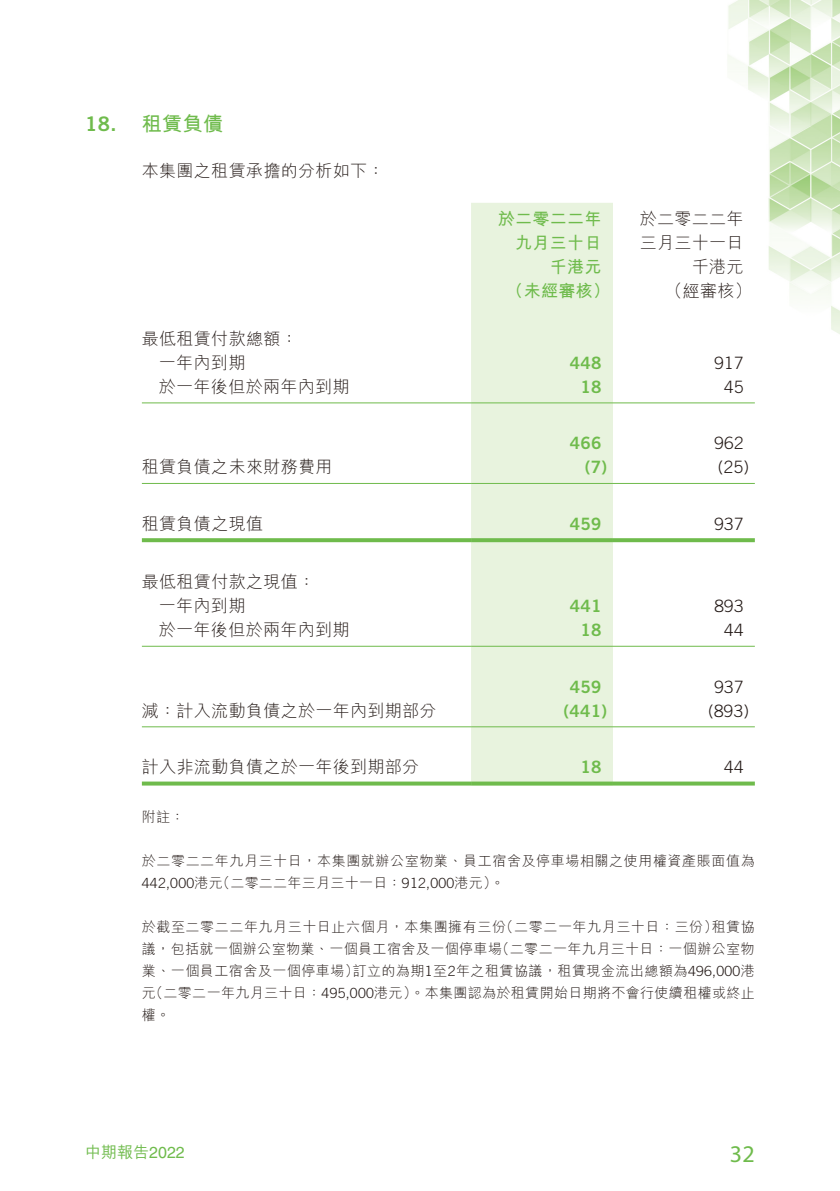
<style>
.page{position:relative;width:840px;height:1191px;background:#fff}
.page>*{position:absolute;margin:0;border:0;box-sizing:border-box;transform-origin:0 0}
.t1{font:24px "Myriad Pro";color:#6fbb4c}
.t2{font:700 20px "M Hei HK";color:#6fbb4c}
.t3{font:20px "Trade Gothic LT Std Bd 2";color:#6fbb4c}
.t4{font:300 17px/24px "M Hei HK";letter-spacing:.02em;color:#231916;text-align:right}
.t5{font:300 17px "Trade Gothic LT Std";letter-spacing:.02em;color:#231916}
.t6{font:17px "Trade Gothic LT Std Bd 2";letter-spacing:.02em;color:#6fbb4c}
.t7{font:700 17px/24px "M Hei HK";letter-spacing:.02em;color:#6fbb4c;text-align:right}
.t8{font:500 16px "M Hei HK";color:#6fbb4c}
.t9{font:300 14px/22px "M Hei HK";letter-spacing:.035em;color:#231916}
.t10{font:300 14px "Trade Gothic LT Std";letter-spacing:.02em;color:#231916}
.s1{font-family:"Trade Gothic LT Std"}
.s2{font-family:"M Hei HK"}
.s3{font-family:"Helvetica LT Std";font-weight:400}
</style>
<div class="page">
<img style="left:141px;top:0;width:698px;height:786px">
<div style="left:471px;top:203px;width:141px;height:578px;background:#e8f3de"></div>
<hr style="left:142px;top:402px;width:329px;height:1px;background:#6fbb4c">
<hr style="left:471px;top:402px;width:141px;height:1px;background:#6fbb4c">
<hr style="left:612px;top:402px;width:142px;height:1px;background:#6fbb4c">
<hr style="left:142px;top:483px;width:329px;height:1px;background:#6fbb4c">
<hr style="left:471px;top:483px;width:141px;height:1px;background:#6fbb4c">
<hr style="left:612px;top:483px;width:142px;height:1px;background:#6fbb4c">
<svg style="left:142px;top:538px;width:329px;height:4px"></svg>
<svg style="left:471px;top:538px;width:141px;height:4px"></svg>
<svg style="left:612px;top:538px;width:142px;height:4px"></svg>
<hr style="left:142px;top:646px;width:329px;height:1px;background:#6fbb4c">
<hr style="left:471px;top:646px;width:141px;height:1px;background:#6fbb4c">
<hr style="left:612px;top:646px;width:142px;height:1px;background:#6fbb4c">
<hr style="left:142px;top:726px;width:329px;height:1px;background:#6fbb4c">
<hr style="left:471px;top:726px;width:141px;height:1px;background:#6fbb4c">
<hr style="left:612px;top:726px;width:142px;height:1px;background:#6fbb4c">
<svg style="left:142px;top:781px;width:329px;height:4px"></svg>
<svg style="left:471px;top:781px;width:141px;height:4px"></svg>
<svg style="left:612px;top:781px;width:142px;height:4px"></svg>
<h2 class="t3" style="left:85px;top:112px;width:33px">18.</h2>
<h2 class="t2" style="left:142px;top:109px;width:83px">租賃負債</h2>
<p class="t4" style="left:142px;top:158px;width:244px">本集團之租賃承擔的分析如下：</p>
<p class="t7" style="left:497px;top:205px;width:105px">於二零二二年九月三十日</p>
<p class="t4" style="left:639px;top:206px;width:105px">於二零二二年三月三十一日千港元</p>
<p class="t7" style="left:549px;top:253px;width:53px">千港元</p>
<p class="t7" style="left:506px;top:277px;width:105px">（未經審核）</p>
<p class="t4" style="left:665px;top:278px;width:88px">（經審核(</p>
<p class="t4" style="left:142px;top:326px;width:157px">最低租賃付款總額：</p>
<p class="t4" style="left:159px;top:350px;width:88px">一年內到期</p>
<p class="t6" style="left:569px;top:352px;width:33px">448</p>
<p class="t5" style="left:714px;top:352px;width:31px">917</p>
<p class="t4" style="left:159px;top:374px;width:192px">於一年後但於兩年內到期</p>
<p class="t6" style="left:580px;top:376px;width:23px">18</p>
<p class="t5" style="left:723px;top:376px;width:21px">45</p>
<p class="t6" style="left:569px;top:432px;width:33px">466</p>
<p class="t5" style="left:714px;top:433px;width:31px">962</p>
<p class="t4" style="left:142px;top:455px;width:192px">租賃負債之未來財務費用</p>
<p class="t6" style="left:584px;top:456px;width:24px">7) (</p>
<p class="t5" style="left:717px;top:457px;width:33px">)25(</p>
<p class="t4" style="left:142px;top:511px;width:123px">租賃負債之現值</p>
<p class="t6" style="left:569px;top:513px;width:33px">459</p>
<p class="t5" style="left:714px;top:513px;width:31px">937</p>
<p class="t4" style="left:142px;top:569px;width:175px">最低租賃付款之現值：</p>
<p class="t4" style="left:159px;top:593px;width:88px">一年內到期</p>
<p class="t6" style="left:569px;top:595px;width:33px">441</p>
<p class="t5" style="left:714px;top:596px;width:31px">893</p>
<p class="t4" style="left:159px;top:617px;width:192px">於一年後但於兩年內到期</p>
<p class="t6" style="left:580px;top:619px;width:23px">18</p>
<p class="t5" style="left:723px;top:620px;width:21px">44</p>
<p class="t6" style="left:569px;top:676px;width:33px">459</p>
<p class="t5" style="left:714px;top:676px;width:31px">937</p>
<p class="t4" style="left:142px;top:698px;width:296px">減：計入流動負債之於一年內到期部分</p>
<p class="t6" style="left:563px;top:700px;width:45px">)441(</p>
<p class="t5" style="left:707px;top:700px;width:43px">)893(</p>
<p class="t4" style="left:142px;top:754px;width:279px">計入非流動負債之於一年後到期部分</p>
<p class="t9" style="left:142px;top:805px;width:44px">附註：</p>
<p class="t9" style="left:216px;top:849px;width:539px;text-indent:-74px">於二零二二年九月三十日，本集團就辦公室物業、員工宿舍及停車場相關之使用權資產賬面值為（二零二二年三月三十一日：<span class="s1">912,000</span>港元。(</p>
<p class="t6" style="left:580px;top:756px;width:23px">18</p>
<p class="t5" style="left:723px;top:757px;width:21px">44</p>
<p class="t10" style="left:142px;top:874px;width:82px">442,000<span class="s2">港元</span></p>
<p class="t9" style="left:495px;top:915px;width:260px;text-indent:-353px">於截至二零二二年九月三十日止六個月，本集團擁有三份<br>（二零二一年九月三十日：一個辦公室物</p>
<p class="t9" style="left:499px;top:915px;width:220px">（二零二一年九月三十日：三份）</p>
<p class="t9" style="left:711px;top:915px;width:45px">租賃協</p>
<p class="t9" style="left:352px;top:937px;width:403px;text-indent:-210px">議，包括就一個辦公室物業、一個員工宿舍及一個停車場<br>訂立的為期 至<span class="s1">1 2</span>年之租賃協議，租賃現金流出總額為<span class="s1">496,000</span>港</p>
<p class="t9" style="left:142px;top:959px;width:614px">業、一個員工宿舍及一個停車場）<br>（元二零二一年九月三十日：<span class="s1">495,000</span>港元）。本集團認為於租賃開始日期將不會行使續租權或終止權。</p>
<p class="t8" style="left:85px;top:1140px;width:101px">中期報告<span class="s3">2022</span></p>
<h1 class="t1" style="left:729px;top:1139px;width:27px">32</h1>
</div>
